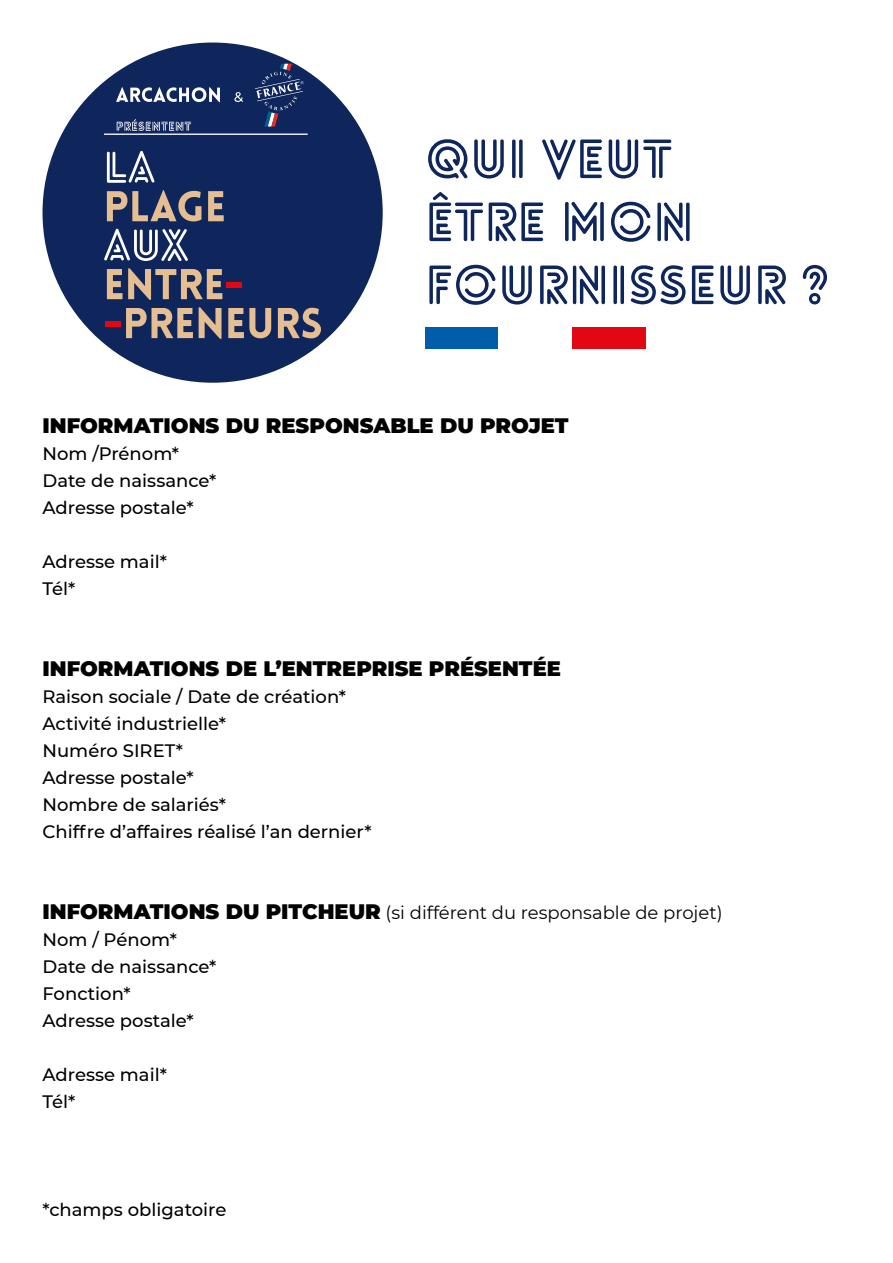
<style>
.page{position:relative;width:893px;height:1263px;background:#fff}
.page>*{position:absolute;margin:0;border:0;box-sizing:border-box;transform-origin:0 0}
.t1{font:700 52.5px "Lovelo Line";color:#0f265c}
.t2{font:900 21px "Montserrat";color:#000}
.t3{font:500 18px "Montserrat";color:#000}
.t4{font:18px "Montserrat";color:#000}
.s1{font-weight:900;font-size:21px}
</style>
<div class="page">
<div style="left:43px;top:43px;width:340px;height:340px;background:#0f265c;border-radius:50%"></div>
<svg style="left:107px;top:151px;width:47px;height:32px"></svg>
<svg style="left:107px;top:190px;width:94px;height:31px"></svg>
<svg style="left:208px;top:191px;width:16px;height:30px"></svg>
<svg style="left:104px;top:229px;width:84px;height:32px"></svg>
<svg style="left:107px;top:269px;width:15px;height:30px"></svg>
<svg style="left:128px;top:268px;width:94px;height:32px"></svg>
<div style="left:226px;top:282px;width:16px;height:6px;background:#e30613"></div>
<div style="left:105px;top:321px;width:15px;height:5px;background:#e30613"></div>
<svg style="left:126px;top:308px;width:67px;height:30px"></svg>
<svg style="left:199px;top:307px;width:23px;height:32px"></svg>
<svg style="left:228px;top:308px;width:43px;height:31px"></svg>
<svg style="left:278px;top:308px;width:43px;height:30px"></svg>
<svg style="left:117px;top:119px;width:74px;height:12px"></svg>
<svg style="left:255px;top:64px;width:49px;height:63px"></svg>
<hr style="left:104px;top:134px;width:204px;height:1px;background:#fff">
<svg style="left:116px;top:87px;width:104px;height:15px"></svg>
<svg style="left:234px;top:92px;width:9px;height:10px"></svg>
<div style="left:425px;top:327px;width:221px;height:22px;background:#005da9"></div>
<div style="left:498px;top:327px;width:74px;height:22px;background:#fff"></div>
<div style="left:572px;top:327px;width:74px;height:22px;background:#e30613"></div>
<p class="t1" style="left:425px;top:126px;width:249px">QUI VEUT</p>
<p class="t1" style="left:425px;top:189px;width:270px">ÊTRE MON</p>
<p class="t1" style="left:425px;top:252px;width:405px">FOURNISSEUR ?</p>
<p class="t2" style="left:43px;top:410px;width:528px">INFORMATIONS DU RESPONSABLE DU PROJET</p>
<p class="t3" style="left:43px;top:441px;width:138px">Nom /Prénom*</p>
<p class="t3" style="left:43px;top:468px;width:175px">Date de naissance*</p>
<p class="t3" style="left:43px;top:495px;width:153px">Adresse postale*</p>
<p class="t3" style="left:43px;top:549px;width:126px">Adresse mail*</p>
<p class="t3" style="left:43px;top:576px;width:34px">Tél*</p>
<p class="t2" style="left:43px;top:653px;width:520px">INFORMATIONS DE L’ENTREPRISE PRÉSENTÉE</p>
<p class="t3" style="left:43px;top:684px;width:305px">Raison sociale / Date de création*</p>
<p class="t3" style="left:43px;top:711px;width:185px">Activité industrielle*</p>
<p class="t3" style="left:43px;top:738px;width:142px">Numéro SIRET*</p>
<p class="t3" style="left:43px;top:765px;width:153px">Adresse postale*</p>
<p class="t3" style="left:43px;top:792px;width:185px">Nombre de salariés*</p>
<p class="t3" style="left:43px;top:819px;width:331px">Chiffre d’affaires réalisé l’an dernier*</p>
<p class="t4" style="left:43px;top:900px;width:682px"><span class="s1">INFORMATIONS DU PITCHEUR</span> (si différent du responsable de projet)</p>
<p class="t3" style="left:43px;top:927px;width:136px">Nom / Pénom*</p>
<p class="t3" style="left:43px;top:954px;width:175px">Date de naissance*</p>
<p class="t3" style="left:43px;top:981px;width:90px">Fonction*</p>
<p class="t3" style="left:43px;top:1008px;width:153px">Adresse postale*</p>
<p class="t3" style="left:43px;top:1062px;width:126px">Adresse mail*</p>
<p class="t3" style="left:43px;top:1089px;width:34px">Tél*</p>
<p class="t3" style="left:43px;top:1197px;width:185px">*champs obligatoire</p>
</div>
